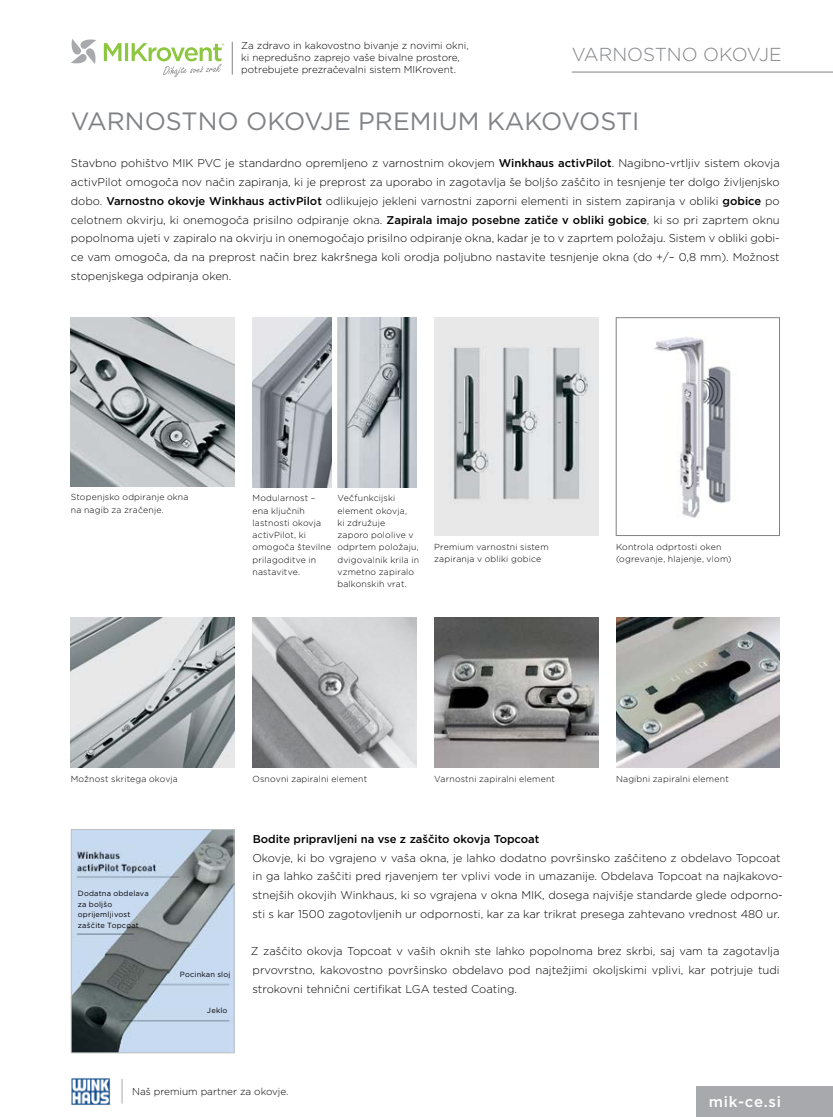
<style>
.page{position:relative;width:833px;height:1117px;background:#fff}
.page>*{position:absolute;margin:0;border:0;box-sizing:border-box;transform-origin:0 0}
.t1{font:25px "Gotham";color:#808285}
.t2{font:300 18.75px "Gotham";color:#808285}
.t3{font:500 15px "Gotham";letter-spacing:.05em;color:#fff}
.t4{font:300 11.25px/18.8px "Gotham";color:#000;text-align:justify}
.t5{font:500 11.25px "Gotham";color:#000}
.t6{font:300 10px/12px "Gotham";color:#000}
.t7{font:300 8.75px/12.2px "Gotham";letter-spacing:.02em;color:#000}
.t8{font:7.5px/10.5px "Gotham";letter-spacing:.025em;color:#000}
.s1{font-weight:500}
</style>
<div class="page">
<div style="left:695px;top:1085px;width:138px;height:31px;background:#a7a9ac"></div>
<hr style="left:572px;top:72px;width:261px;height:1px;background:#808285">
<svg style="left:122px;top:1079px;width:1px;height:24px"></svg>
<img style="left:71px;top:1078px;width:40px;height:27px">
<img style="left:71px;top:317px;width:164px;height:169px">
<img style="left:252px;top:317px;width:79px;height:170px">
<img style="left:338px;top:317px;width:78px;height:170px">
<img style="left:73px;top:831px;width:159px;height:219px">
<div style="left:71px;top:829px;width:163px;height:223px;border:1px solid #bcbec0"></div>
<img style="left:434px;top:317px;width:164px;height:218px">
<img style="left:654px;top:336px;width:77px;height:182px">
<div style="left:616px;top:317px;width:163px;height:218px;border:1px solid #808285"></div>
<img style="left:71px;top:617px;width:164px;height:150px">
<img style="left:616px;top:617px;width:163px;height:150px">
<img style="left:434px;top:617px;width:164px;height:150px">
<img style="left:252px;top:617px;width:164px;height:150px">
<svg style="left:71px;top:39px;width:25px;height:25px"></svg>
<svg style="left:104px;top:43px;width:120px;height:34px"></svg>
<hr style="left:232px;top:42px;width:1px;height:33px;background:#808285">
<p class="t6" style="left:241px;top:39px;width:229px">Za zdravo in kakovostno bivanje z novimi okni, ki nepredušno zaprejo vaše bivalne prostore, potrebujete prezračevalni sistem MIKrovent.</p>
<h2 class="t2" style="left:572px;top:43px;width:211px">VARNOSTNO OKOVJE</h2>
<h1 class="t1" style="left:71px;top:105px;width:570px">VARNOSTNO OKOVJE PREMIUM KAKOVOSTI</h1>
<p class="t4" style="left:71px;top:153px;width:710px">Stavbno pohištvo MIK PVC je standardno opremljeno z varnostnim okovjem <span class="s1">Winkhaus activPilot</span>. Nagibno-vrtljiv sistem okovja activPilot omogoča nov način zapiranja, ki je preprost za uporabo in zagotavlja še boljšo zaščito in tesnjenje ter dolgo življenjsko dobo. <span class="s1">Varnostno okovje Winkhaus activPilot</span> odlikujejo jekleni varnostni zaporni elementi in sistem zapiranja v obliki <span class="s1">gobice</span> po celotnem okvirju, ki onemogoča prisilno odpiranje okna. <span class="s1">Zapirala imajo posebne zatiče v obliki gobice</span>, ki so pri zaprtem oknu popolnoma ujeti v zapiralo na okvirju in onemogočajo prisilno odpiranje okna, kadar je to v zaprtem položaju. Sistem v obliki gobi&shy;ce vam omogoča, da na preprost način brez kakršnega koli orodja poljubno nastavite tesnjenje okna (do +/– 0,8 mm). Možnost stopenjskega odpiranja oken.</p>
<p class="t7" style="left:71px;top:491px;width:119px">Stopenjsko odpiranje okna na nagib za zračenje.</p>
<p class="t7" style="left:252px;top:492px;width:80px">Modularnost – ena ključnih lastnosti okovja activPilot, ki omogoča številne prilagoditve in nastavitve.</p>
<p class="t7" style="left:337px;top:492px;width:83px">Večfunkcijski element okovja,<br>ki združuje<br>zaporo pololive v odprtem položaju, dvigovalnik krila in vzmetno zapiralo balkonskih vrat.</p>
<p class="t7" style="left:434px;top:540px;width:116px">Premium varnostni sistem zapiranja v obliki gobice</p>
<p class="t7" style="left:616px;top:540px;width:117px">Kontrola odprtosti oken (ogrevanje, hlajenje, vlom)</p>
<p class="t7" style="left:71px;top:772px;width:109px">Možnost skritega okovja</p>
<p class="t7" style="left:252px;top:772px;width:116px">Osnovni zapiralni element</p>
<p class="t7" style="left:434px;top:772px;width:122px">Varnostni zapiralni element</p>
<p class="t7" style="left:616px;top:772px;width:114px">Nagibni zapiralni element</p>
<p class="t8" style="left:78px;top:887px;width:72px">Dodatna obdelava za boljšo oprijemljivost zaščite Topcoat</p>
<p class="t8" style="left:180px;top:968px;width:52px">Pocinkan sloj</p>
<p class="t8" style="left:207px;top:1004px;width:22px">Jeklo</p>
<p class="t5" style="left:253px;top:831px;width:288px">Bodite pripravljeni na vse z zaščito okovja Topcoat</p>
<p class="t4" style="left:252px;top:847px;width:532px;text-align:left">Okovje, ki bo vgrajeno v vaša okna, je lahko dodatno površinsko zaščiteno z obdelavo Topcoat in ga lahko zaščiti pred rjavenjem ter vplivi vode in umazanije. Obdelava Topcoat na najkakovo&shy;stnejših okovjih Winkhaus, ki so vgrajena v okna MIK, dosega najvišje standarde glede odporno&shy;sti s kar 1500 zagotovljenih ur odpornosti, kar za kar trikrat presega zahtevano vrednost 480 ur.</p>
<p class="t4" style="left:251px;top:941px;width:530px">Z zaščito okovja Topcoat v vaših oknih ste lahko popolnoma brez skrbi, saj vam ta zagotavlja prvovrstno, kakovostno površinsko obdelavo pod najtežjimi okoljskimi vplivi, kar potrjuje tudi strokovni tehnični certifikat LGA tested Coating.</p>
<p class="t6" style="left:132px;top:1084px;width:158px">Naš premium partner za okovje.</p>
<h3 class="t3" style="left:709px;top:1091px;width:74px">mik-ce.si</h3>
</div>
